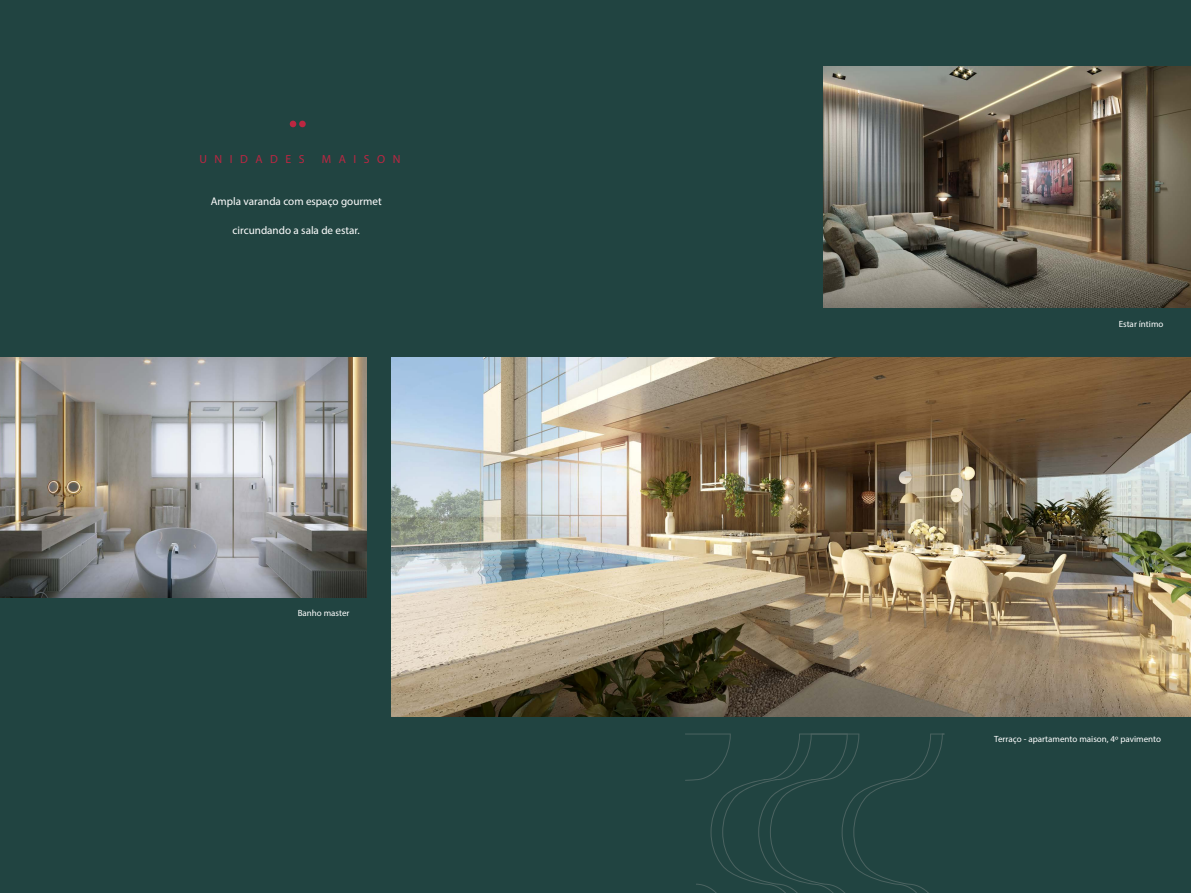
<style>
.page{position:relative;width:1191px;height:893px;background:#214441}
.page>*{position:absolute;margin:0;border:0;box-sizing:border-box;transform-origin:0 0}
.t1{font:11.77px "Myriad Pro";letter-spacing:.64em;color:#bb2741}
.t2{font:11.1px "Myriad Pro";color:#fff}
.t3{font:9px "Myriad Pro";color:#fff}
</style>
<div class="page">
<img style="left:391px;top:357px;width:800px;height:359px">
<img style="left:0;top:357px;width:367px;height:241px">
<img style="left:823px;top:67px;width:368px;height:240px">
<svg style="left:685px;top:733px;width:259px;height:160px"></svg>
<svg style="left:290px;top:121px;width:16px;height:6px"></svg>
<h1 class="t1" style="left:199px;top:151px;width:107px">UNIDADES</h1>
<h1 class="t1" style="left:322px;top:151px;width:80px">MAISON</h1>
<p class="t2" style="left:211px;top:194px;width:172px">Ampla varanda com espaço gourmet</p>
<p class="t2" style="left:233px;top:223px;width:129px">circundando a sala de estar.</p>
<p class="t3" style="left:298px;top:608px;width:53px">Banho master</p>
<p class="t3" style="left:1118px;top:318px;width:46px">Estar íntimo</p>
<p class="t3" style="left:994px;top:733px;width:168px">Terraço - apartamento maison, 4º pavimento</p>
</div>
